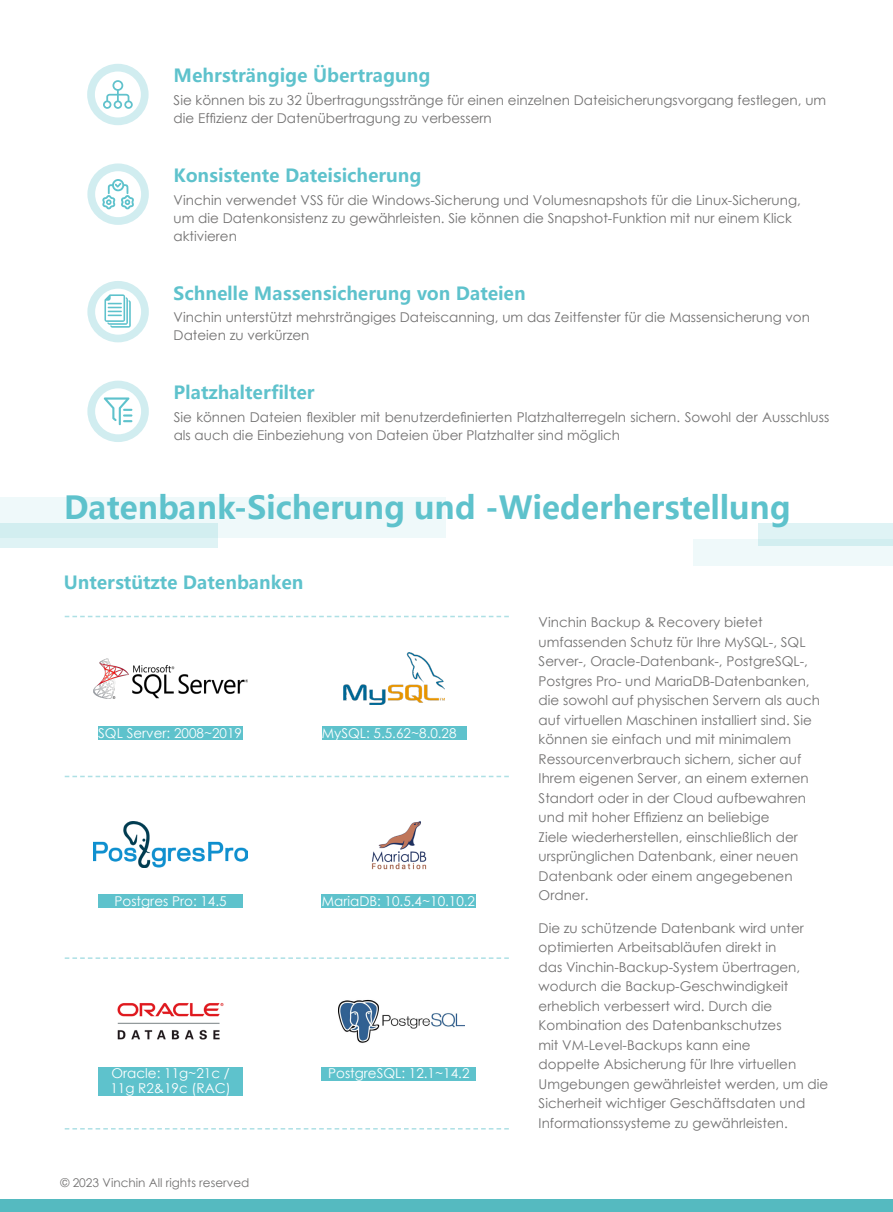
<style>
.page{position:relative;width:893px;height:1212px;background:#fff}
.page>*{position:absolute;margin:0;border:0;box-sizing:border-box;transform-origin:0 0}
.t1{font:700 31.5px "Microsoft Ya Hei UI";letter-spacing:-.005em;color:#5ec2cc}
.t2{font:700 18px "Microsoft Ya Hei UI";color:#5ec2cc}
.t3{font:13.5px/19.5px "Century Gothic";color:#727171}
.t4{font:13.5px/15px "Century Gothic";color:#fff}
.t5{font:12px "Century Gothic";color:#727171}
</style>
<div class="page">
<div style="left:0;top:1200px;width:893px;height:12px;background:#55bac0"></div>
<svg style="left:87px;top:64px;width:62px;height:61px"></svg>
<svg style="left:87px;top:163px;width:62px;height:62px"></svg>
<svg style="left:87px;top:281px;width:62px;height:61px"></svg>
<svg style="left:87px;top:381px;width:62px;height:61px"></svg>
<div style="left:693px;top:540px;width:200px;height:26px;background:#eff9fa"></div>
<div style="left:0;top:497px;width:445px;height:41px;background:#eff9fa"></div>
<div style="left:759px;top:523px;width:134px;height:22px;background:linear-gradient(to right,#dbf2f4,#dbf1f3)"></div>
<div style="left:0;top:523px;width:218px;height:25px;background:linear-gradient(to right,#d7f0f2,#d7f0f2)"></div>
<svg style="left:65px;top:616px;width:444px;height:1px"></svg>
<svg style="left:65px;top:776px;width:444px;height:1px"></svg>
<svg style="left:65px;top:957px;width:444px;height:2px"></svg>
<svg style="left:65px;top:1128px;width:444px;height:1px"></svg>
<img style="left:343px;top:652px;width:102px;height:53px">
<img style="left:371px;top:821px;width:56px;height:49px">
<img style="left:117px;top:1002px;width:107px;height:38px">
<img style="left:339px;top:999px;width:126px;height:44px">
<img style="left:93px;top:659px;width:155px;height:39px">
<div style="left:98px;top:726px;width:145px;height:14px;background:#5ec2cc"></div>
<div style="left:98px;top:894px;width:145px;height:13px;background:#5ec2cc"></div>
<div style="left:98px;top:1067px;width:145px;height:28px;background:#5ec2cc"></div>
<div style="left:322px;top:726px;width:144px;height:14px;background:#5ec2cc"></div>
<div style="left:322px;top:894px;width:154px;height:13px;background:#5ec2cc"></div>
<div style="left:322px;top:1067px;width:154px;height:13px;background:#5ec2cc"></div>
<img style="left:94px;top:821px;width:153px;height:46px">
<h2 class="t2" style="left:174px;top:63px;width:258px">Mehrsträngige Übertragung</h2>
<p class="t3" style="left:174px;top:91px;width:654px;line-height:18px">Sie können bis zu 32 Übertragungsstränge für einen einzelnen Dateisicherungsvorgang festlegen, um die Effizienz der Datenübertragung zu verbessern</p>
<h2 class="t2" style="left:174px;top:163px;width:249px">Konsistente Dateisicherung</h2>
<p class="t3" style="left:174px;top:191px;width:629px;line-height:18px">Vinchin verwendet VSS für die Windows-Sicherung und Volumesnapshots für die Linux-Sicherung, um die Datenkonsistenz zu gewährleisten. Sie können die Snapshot-Funktion mit nur einem Klick aktivieren</p>
<h2 class="t2" style="left:174px;top:281px;width:354px">Schnelle Massensicherung von Dateien</h2>
<p class="t3" style="left:174px;top:308px;width:638px;line-height:18px">Vinchin unterstützt mehrsträngiges Dateiscanning, um das Zeitfenster für die Massensicherung von<br>Dateien zu verkürzen</p>
<h2 class="t2" style="left:174px;top:380px;width:142px">Platzhalterfilter</h2>
<p class="t3" style="left:174px;top:408px;width:657px;line-height:18px">Sie können Dateien flexibler mit benutzerdefinierten Platzhalterregeln sichern. Sowohl der Ausschluss als auch die Einbeziehung von Dateien über Platzhalter sind möglich</p>
<h1 class="t1" style="left:64px;top:485px;width:728px">Datenbank-Sicherung und -Wiederherstellung</h1>
<h2 class="t2" style="left:64px;top:570px;width:241px">Unterstützte Datenbanken</h2>
<p class="t4" style="left:98px;top:725px;width:145px">SQL Server: 2008~2019</p>
<p class="t4" style="left:322px;top:725px;width:136px">MySQL: 5.5.62~8.0.28</p>
<p class="t4" style="left:115px;top:893px;width:114px">Postgres Pro: 14.5</p>
<p class="t4" style="left:322px;top:893px;width:155px">MariaDB: 10.5.4~10.10.2</p>
<p class="t4" style="left:110px;top:1066px;width:122px">Oracle: 11g~21c /<br>11g R &amp;2 19c (RAC(</p>
<p class="t5" style="left:60px;top:1174px;width:191px">© 2023 Vinchin All rights reserved</p>
<p class="t4" style="left:328px;top:1066px;width:143px">PostgreSQL: 12.1~14.2</p>
<p class="t3" style="left:539px;top:612px;width:283px">Vinchin Backup &amp; Recovery bietet umfassenden Schutz für Ihre MySQL-, SQL Server-, Oracle-Datenbank-, PostgreSQL-, Postgres Pro- und MariaDB-Datenbanken, die sowohl auf physischen Servern als auch auf virtuellen Maschinen installiert sind. Sie können sie einfach und mit minimalem Ressourcenverbrauch sichern, sicher auf Ihrem eigenen Server, an einem externen Standort oder in der Cloud aufbewahren und mit hoher Effizienz an beliebige<br>Ziele wiederherstellen, einschließlich der ursprünglichen Datenbank, einer neuen Datenbank oder einem angegebenen Ordner.</p>
<p class="t3" style="left:539px;top:918px;width:291px">Die zu schützende Datenbank wird unter optimierten Arbeitsabläufen direkt in<br>das Vinchin-Backup-System übertragen, wodurch die Backup-Geschwindigkeit erheblich verbessert wird. Durch die Kombination des Datenbankschutzes<br>mit VM-Level-Backups kann eine<br>doppelte Absicherung für Ihre virtuellen Umgebungen gewährleistet werden, um die Sicherheit wichtiger Geschäftsdaten und Informationssysteme zu gewährleisten.</p>
</div>
